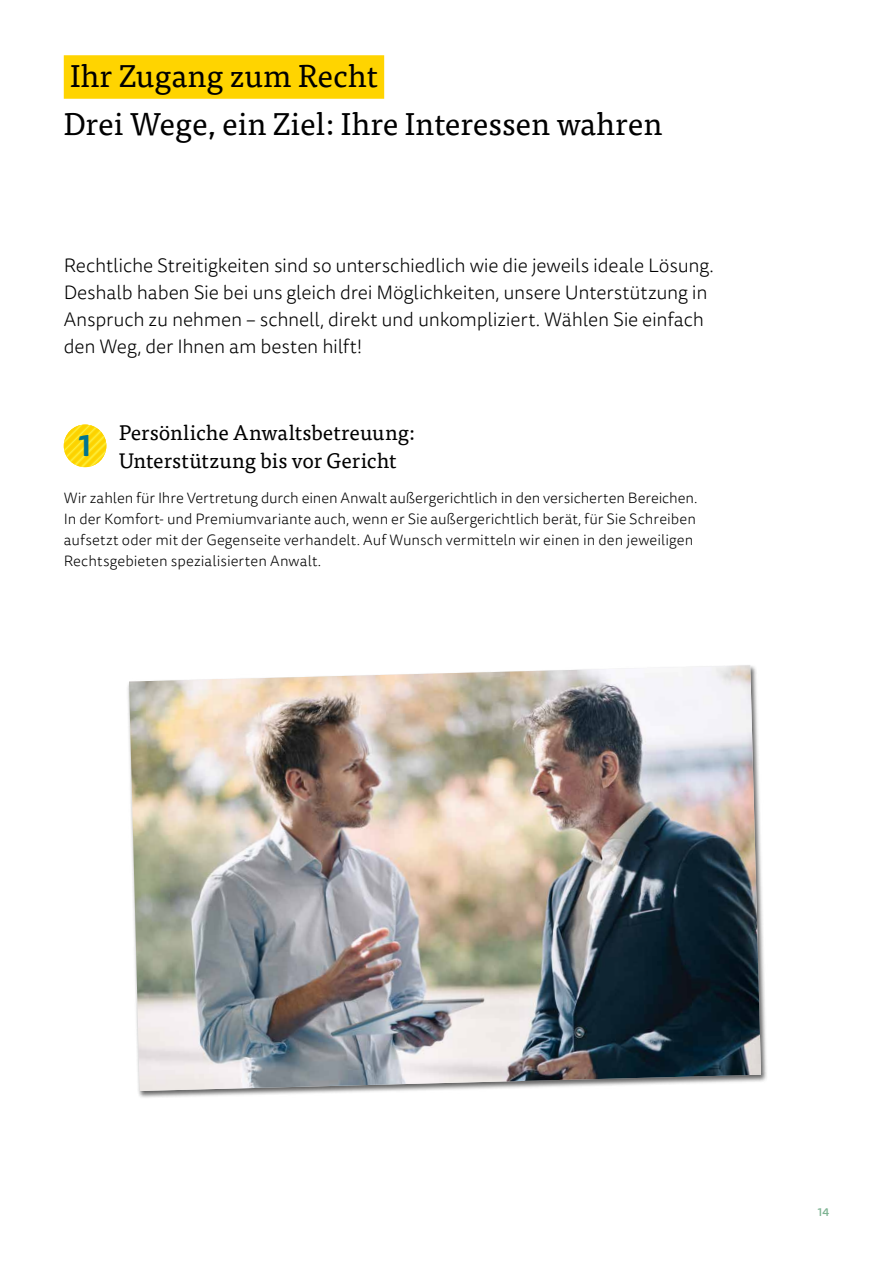
<style>
.page{position:relative;width:893px;height:1263px;background:#fff}
.page>*{position:absolute;margin:0;border:0;box-sizing:border-box;transform-origin:0 0}
.t1{font:31.5px/48px "Tisa OT";color:#000}
.t2{font:700 30px "Tisa Sans OT";color:#00748f}
.t3{font:21px/28.5px "Tisa OT";color:#000}
.t4{font:300 19.5px/27px "Tisa Sans OT";letter-spacing:-.01em;color:#000}
.t5{font:300 15px/21px "Tisa Sans OT";color:#000}
.t6{font:500 11.25px "Tisa Sans OT";color:#7db392}
</style>
<div class="page">
<div style="left:64px;top:55px;width:320px;height:44px;background:#ffd400"></div>
<img style="left:64px;top:425px;width:42px;height:42px;border-radius:21px">
<div style="left:126px;top:664px;width:641px;height:435px;background:#000;opacity:.6"></div>
<img style="left:129px;top:665px;width:632px;height:426px">
<h1 class="t1" style="left:64px;top:52px;width:600px">Ihr Zugang zum Recht<br>Drei Wege, ein Ziel: Ihre Interessen wahren</h1>
<p class="t4" style="left:64px;top:253px;width:651px">Rechtliche Streitigkeiten sind so unterschiedlich wie die jeweils ideale Lösung.<br>Deshalb haben Sie bei uns gleich drei Möglichkeiten, unsere Unterstützung in Anspruch zu nehmen – schnell, direkt und unkompliziert. Wählen Sie einfach den Weg, der Ihnen am besten hilft!</p>
<h3 class="t3" style="left:119px;top:419px;width:297px">Persönliche Anwaltsbetreuung:<br>Unterstützung bis vor Gericht</h3>
<p class="t5" style="left:64px;top:488px;width:635px">Wir zahlen für Ihre Vertretung durch einen Anwalt außergerichtlich in den versicherten Bereichen.<br>In der Komfort- und Premiumvariante auch, wenn er Sie außergerichtlich berät, für Sie Schreiben aufsetzt oder mit der Gegenseite verhandelt. Auf Wunsch vermitteln wir einen in den jeweiligen Rechtsgebieten spezialisierten Anwalt.</p>
<h2 class="t2" style="left:79px;top:426px;width:14px">1</h2>
<p class="t6" style="left:818px;top:1205px;width:13px">14</p>
</div>
